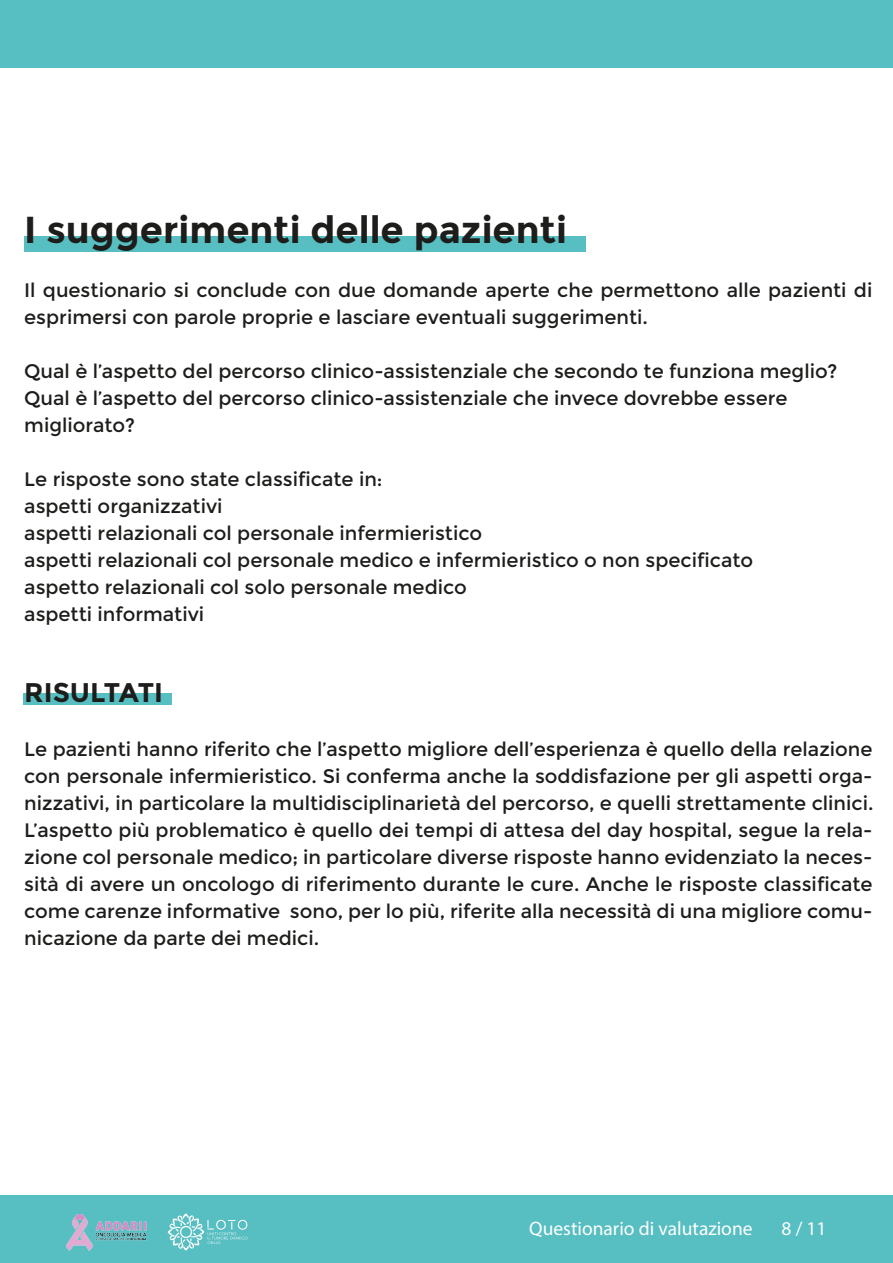
<style>
.page{position:relative;width:893px;height:1263px;background:#fff}
.page>*{position:absolute;margin:0;border:0;box-sizing:border-box;transform-origin:0 0}
.t1{font:700 37.5px "Montserrat";color:#1d1d1b}
.t2{font:700 27px "Montserrat";color:#1d1d1b}
.t3{font:19.5px/27px "Montserrat";color:#1d1d1b}
.t4{font:19.5px "Myriad Pro";color:#fff}
</style>
<div class="page">
<div style="left:23px;top:693px;width:149px;height:11px;background:#57bec2"></div>
<div style="left:24px;top:236px;width:562px;height:16px;background:#57bec2"></div>
<div style="left:0;top:0;width:893px;height:67px;background:#57bec2"></div>
<div style="left:0;top:1195px;width:893px;height:68px;background:#57bec2"></div>
<img style="left:66px;top:1214px;width:81px;height:37px">
<img style="left:167px;top:1213px;width:81px;height:38px">
<h1 class="t1" style="left:24px;top:207px;width:544px">I suggerimenti delle pazienti</h1>
<p class="t3" style="left:24px;top:277px;width:850px">Il questionario si conclude con due domande aperte che permettono alle pazienti di esprimersi con parole proprie e lasciare eventuali suggerimenti.</p>
<p class="t3" style="left:24px;top:358px;width:815px">Qual è l’aspetto del percorso clinico-assistenziale che secondo te funziona meglio?<br>Qual è l’aspetto del percorso clinico-assistenziale che invece dovrebbe essere migliorato?</p>
<p class="t3" style="left:24px;top:466px;width:730px">Le risposte sono state classificate in:<br>aspetti organizzativi<br>aspetti relazionali col personale infermieristico<br>aspetti relazionali col personale medico e infermieristico o non specificato aspetto relazionali col solo personale medico<br>aspetti informativi</p>
<h2 class="t2" style="left:24px;top:676px;width:140px">RISULTATI</h2>
<p class="t3" style="left:24px;top:736px;width:851px;text-align:justify">Le pazienti hanno riferito che l’aspetto migliore dell’esperienza è quello della relazione con personale infermieristico. Si conferma anche la soddisfazione per gli aspetti orga&shy;nizzativi, in particolare la multidisciplinarietà del percorso, e quelli strettamente clinici.<br>L’aspetto più problematico è quello dei tempi di attesa del day hospital, segue la rela&shy;zione col personale medico; in particolare diverse risposte hanno evidenziato la neces&shy;sità di avere un oncologo di riferimento durante le cure. Anche le risposte classificate come carenze informative sono, per lo più, riferite alla necessità di una migliore comu&shy;nicazione da parte dei medici.</p>
<p class="t4" style="left:529px;top:1216px;width:225px">Questionario di valutazione</p>
<p class="t4" style="left:781px;top:1216px;width:46px">8 / 11</p>
</div>
